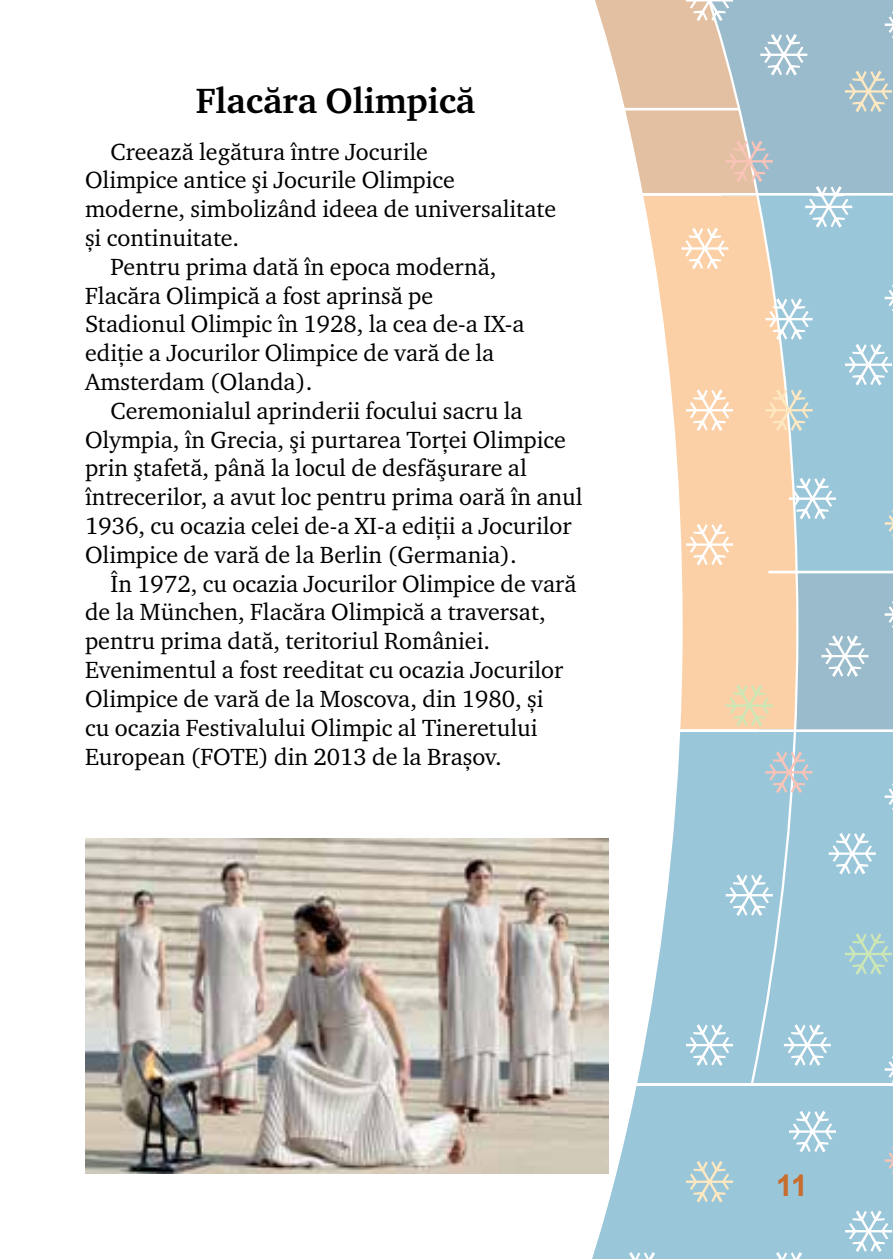
<style>
.page{position:relative;width:893px;height:1259px;background:#fff}
.page>*{position:absolute;margin:0;border:0;box-sizing:border-box;transform-origin:0 0}
.t1{font:700 36px "Charter ITC Pro";color:#000}
.t2{font:700 30px "Arial";color:#c76d2e}
.t3{font:24px "Charter ITC Pro";color:#000}
</style>
<div class="page">
<div style="left:759px;top:557px;width:134px;height:190px;background:#9abbcb"></div>
<div style="left:798px;top:269px;width:95px;height:302px;background:#9ac6da"></div>
<div style="left:683px;top:732px;width:210px;height:527px;background:#9ac6da"></div>
<hr style="left:631px;top:729px;width:262px;height:3px;background:#fff">
<svg style="left:683px;top:269px;width:115px;height:755px;background:#d2ccbd"></svg>
<svg style="left:592px;top:269px;width:91px;height:990px"></svg>
<hr style="left:768px;top:571px;width:125px;height:2px;background:#fff">
<svg style="left:885px;top:776px;width:8px;height:41px"></svg>
<svg style="left:885px;top:601px;width:8px;height:27px"></svg>
<svg style="left:885px;top:502px;width:8px;height:42px"></svg>
<svg style="left:829px;top:833px;width:47px;height:41px"></svg>
<svg style="left:765px;top:751px;width:47px;height:42px;background:#b6c6d1"></svg>
<svg style="left:726px;top:685px;width:47px;height:41px;background:#edd6aa"></svg>
<svg style="left:686px;top:524px;width:47px;height:41px"></svg>
<svg style="left:885px;top:277px;width:8px;height:42px"></svg>
<svg style="left:845px;top:344px;width:47px;height:41px"></svg>
<svg style="left:789px;top:478px;width:47px;height:41px"></svg>
<svg style="left:821px;top:635px;width:47px;height:42px"></svg>
<svg style="left:726px;top:874px;width:47px;height:42px"></svg>
<svg style="left:789px;top:1110px;width:47px;height:42px"></svg>
<svg style="left:765px;top:389px;width:47px;height:42px;background:#d9d4c2"></svg>
<svg style="left:765px;top:298px;width:47px;height:42px"></svg>
<svg style="left:686px;top:389px;width:47px;height:42px"></svg>
<svg style="left:595px;top:0;width:298px;height:269px;background:#c7cac6"></svg>
<svg style="left:885px;top:1139px;width:8px;height:42px"></svg>
<svg style="left:845px;top:933px;width:47px;height:41px;background:#a7cfcf"></svg>
<svg style="left:765px;top:1252px;width:47px;height:7px"></svg>
<svg style="left:845px;top:1210px;width:47px;height:42px"></svg>
<svg style="left:619px;top:1252px;width:47px;height:7px"></svg>
<svg style="left:686px;top:1161px;width:47px;height:41px;background:#b5cfd2"></svg>
<svg style="left:636px;top:1024px;width:257px;height:66px;background:#a8cedf"></svg>
<img style="left:85px;top:838px;width:524px;height:336px">
<h1 class="t1" style="left:196px;top:78px;width:281px">Flacăra Olimpică</h1>
<p class="t3" style="left:111px;top:136px;width:319px">Creează legătura între Jocurile</p>
<p class="t3" style="left:85px;top:165px;width:371px">Olimpice antice şi Jocurile Olimpice</p>
<p class="t3" style="left:85px;top:194px;width:473px">moderne, simbolizând ideea de universalitate</p>
<p class="t3" style="left:85px;top:223px;width:156px">și continuitate.</p>
<p class="t3" style="left:111px;top:251px;width:387px">Pentru prima dată în epoca modernă,</p>
<p class="t3" style="left:85px;top:280px;width:350px">Flacăra Olimpică a fost aprinsă pe</p>
<p class="t3" style="left:85px;top:309px;width:441px">Stadionul Olimpic în 1928, la cea de-a IX-a</p>
<p class="t3" style="left:85px;top:338px;width:411px">ediție a Jocurilor Olimpice de vară de la</p>
<p class="t3" style="left:85px;top:367px;width:229px">Amsterdam (Olanda).</p>
<p class="t3" style="left:111px;top:395px;width:414px">Ceremonialul aprinderii focului sacru la</p>
<p class="t3" style="left:85px;top:424px;width:482px">Olympia, în Grecia, şi purtarea Torţei Olimpice</p>
<p class="t3" style="left:85px;top:453px;width:443px">prin ştafetă, până la locul de desfăşurare al</p>
<p class="t3" style="left:85px;top:482px;width:499px">întrecerilor, a avut loc pentru prima oară în anul</p>
<p class="t3" style="left:85px;top:511px;width:488px">1936, cu ocazia celei de-a XI-a ediții a Jocurilor</p>
<p class="t3" style="left:85px;top:539px;width:433px">Olimpice de vară de la Berlin (Germania).</p>
<p class="t3" style="left:111px;top:568px;width:467px">În 1972, cu ocazia Jocurilor Olimpice de vară</p>
<p class="t3" style="left:85px;top:597px;width:462px">de la München, Flacăra Olimpică a traversat,</p>
<p class="t3" style="left:85px;top:626px;width:407px">pentru prima dată, teritoriul României.</p>
<p class="t3" style="left:85px;top:655px;width:480px">Evenimentul a fost reeditat cu ocazia Jocurilor</p>
<p class="t3" style="left:85px;top:683px;width:460px">Olimpice de vară de la Moscova, din 1980, și</p>
<p class="t3" style="left:85px;top:712px;width:454px">cu ocazia Festivalului Olimpic al Tineretului</p>
<p class="t3" style="left:85px;top:741px;width:418px">European (FOTE) din 2013 de la Brașov.</p>
<p class="t2" style="left:776px;top:1165px;width:33px">11</p>
</div>
